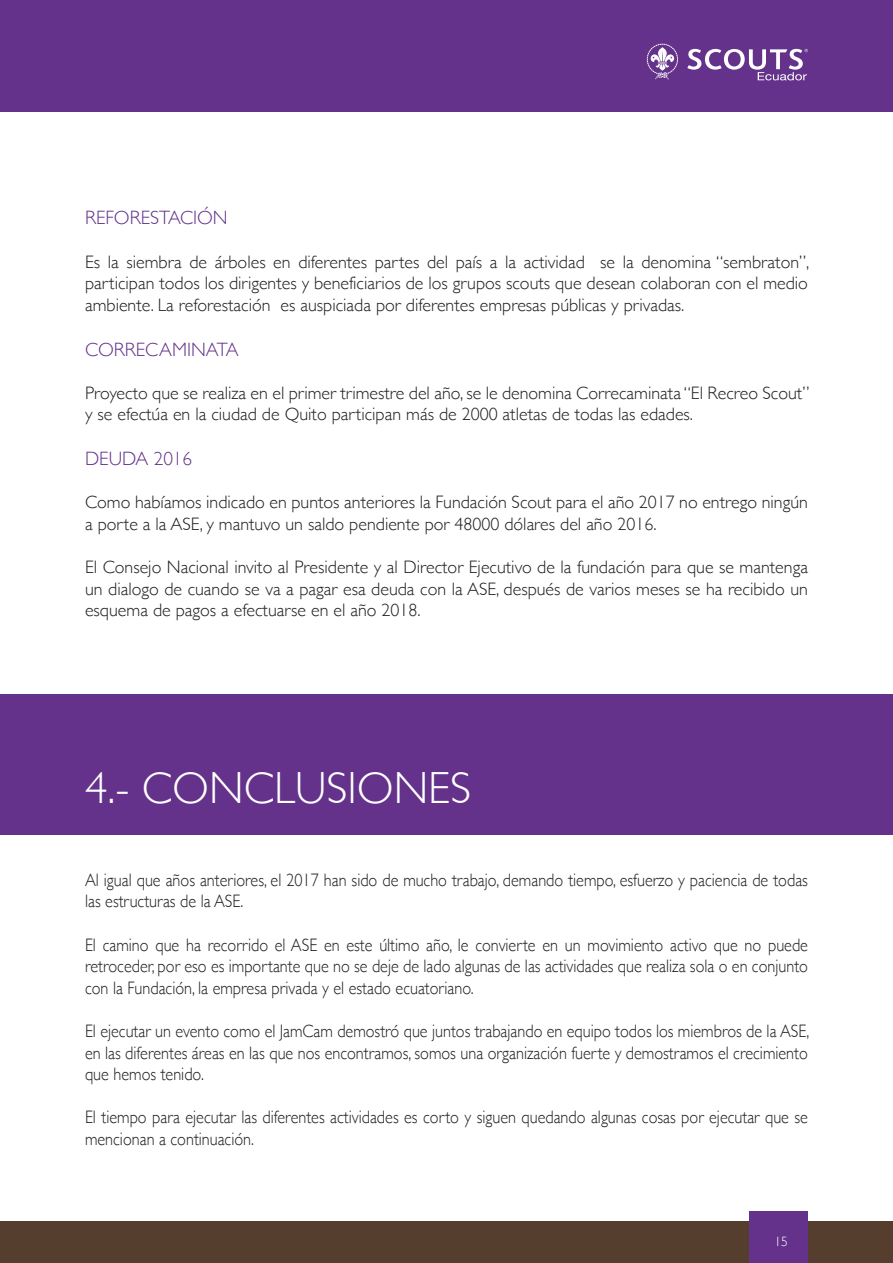
<style>
.page{position:relative;width:893px;height:1263px;background:#fff}
.page>*{position:absolute;margin:0;border:0;box-sizing:border-box;transform-origin:0 0}
.t1{font:300 45px "Gill Sans";color:#fff}
.t2{font:300 19.35px "Gill Sans";color:#64328a}
.t3{font:300 18px/21.6px "Gill Sans";color:#1d1d1b;text-align:justify}
.t4{font:300 18px/21.6px "Gill Sans";color:#1d1d1b;scale:.9 1}
.t5{font:300 13.5px "Gill Sans";color:#fff}
</style>
<div class="page">
<div style="left:0;top:694px;width:893px;height:140px;background:#64328a"></div>
<div style="left:0;top:1221px;width:893px;height:42px;background:#563e2f"></div>
<div style="left:0;top:0;width:893px;height:111px;background:#64328a"></div>
<svg style="left:647px;top:44px;width:31px;height:36px"></svg>
<svg style="left:687px;top:49px;width:121px;height:31px"></svg>
<div style="left:750px;top:1211px;width:58px;height:52px;background:#64328a"></div>
<p class="t2" style="left:85px;top:203px;width:144px">REFORESTACIÓN</p>
<p class="t3" style="left:85px;top:250px;width:726px">Es la siembra de árboles en diferentes partes del país a la actividad se la denomina “sembraton”, participan todos los dirigentes y beneficiarios de los grupos scouts que desean colaboran con el medio ambiente. La reforestación es auspiciada por diferentes empresas públicas y privadas.</p>
<p class="t2" style="left:85px;top:334px;width:155px">CORRECAMINATA</p>
<p class="t3" style="left:85px;top:381px;width:726px">Proyecto que se realiza en el primer trimestre del año, se le denomina Correcaminata “El Recreo Scout” y se efectúa en la ciudad de Quito participan más de 2000 atletas de todas las edades.</p>
<p class="t2" style="left:85px;top:444px;width:109px">DEUDA 2016</p>
<p class="t3" style="left:85px;top:491px;width:724px">Como habíamos indicado en puntos anteriores la Fundación Scout para el año 2017 no entrego ningún a porte a la ASE, y mantuvo un saldo pendiente por 48000 dólares del año 2016.</p>
<p class="t3" style="left:85px;top:556px;width:724px">El Consejo Nacional invito al Presidente y al Director Ejecutivo de la fundación para que se mantenga un dialogo de cuando se va a pagar esa deuda con la ASE, después de varios meses se ha recibido un esquema de pagos a efectuarse en el año 2018.</p>
<h1 class="t1" style="left:85px;top:753px;width:388px">4.- CONCLUSIONES</h1>
<p class="t4" style="left:85px;top:868px;width:805px">Al igual que años anteriores, el 2017 han sido de mucho trabajo, demando tiempo, esfuerzo y paciencia de todas las estructuras de la ASE.</p>
<p class="t4" style="left:85px;top:933px;width:805px;text-align:justify">El camino que ha recorrido el ASE en este último año, le convierte en un movimiento activo que no puede retroceder, por eso es importante que no se deje de lado algunas de las actividades que realiza sola o en conjunto con la Fundación, la empresa privada y el estado ecuatoriano.</p>
<p class="t4" style="left:85px;top:1019px;width:806px;text-align:justify">El ejecutar un evento como el JamCam demostró que juntos trabajando en equipo todos los miembros de la ASE, en las diferentes áreas en las que nos encontramos, somos una organización fuerte y demostramos el crecimiento que hemos tenido.</p>
<p class="t4" style="left:85px;top:1106px;width:805px">El tiempo para ejecutar las diferentes actividades es corto y siguen quedando algunas cosas por ejecutar que se mencionan a continuación.</p>
<p class="t5" style="left:774px;top:1231px;width:15px">15</p>
</div>
